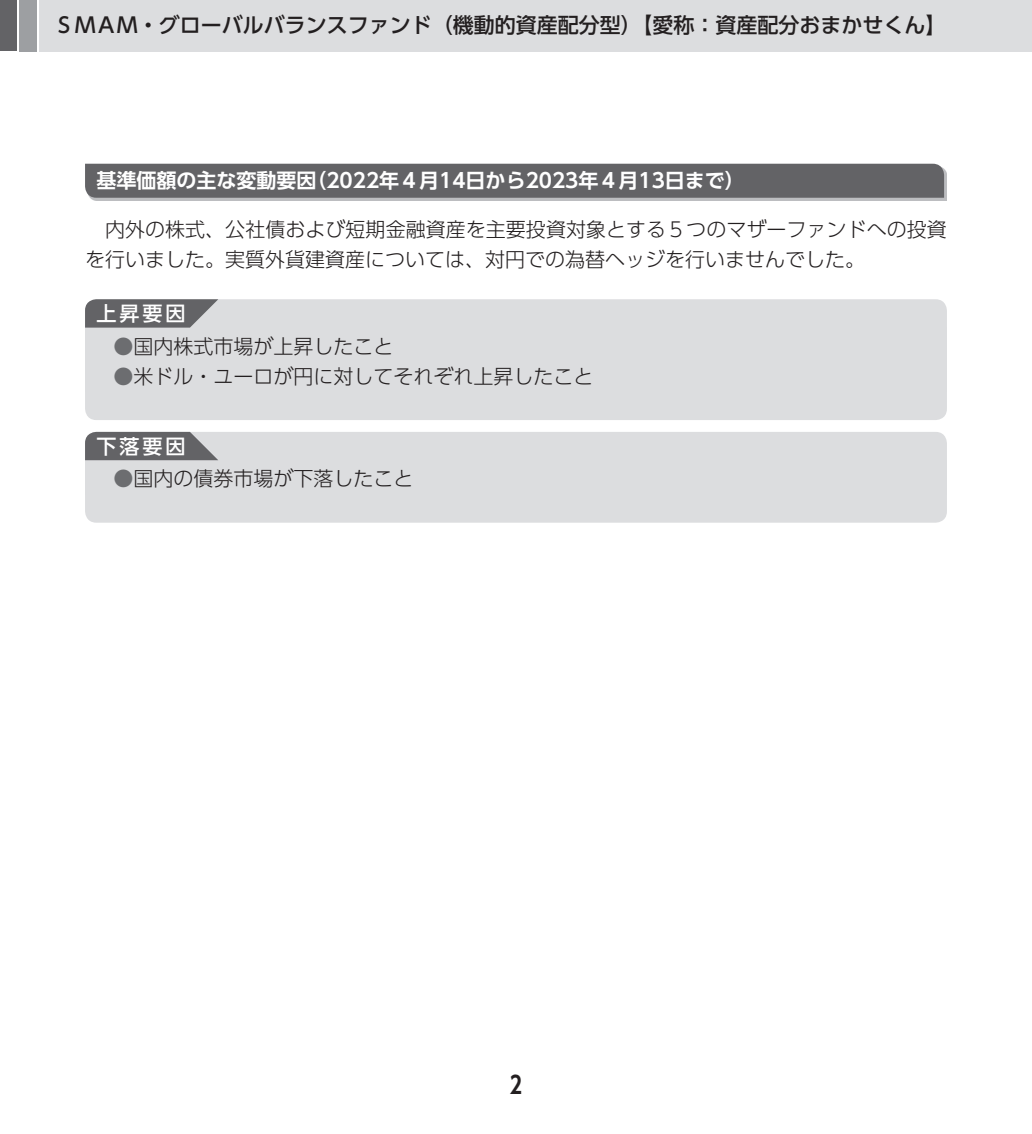
<style>
.page{position:relative;width:1032px;height:1134px;background:#fff}
.page>*{position:absolute;margin:0;border:0;box-sizing:border-box;transform-origin:0 0}
.t1{font:700 24px "UD Shin Go Pro De";color:#231f20}
.t2{font:500 21px "UD Shin Go Pro";color:#231f20}
.t3{font:300 20px/30px "UD Shin Go Pro";color:#231f20}
.t4{font:700 20px "UD Shin Go Pro De";color:#fff}
.t5{font:500 20px "UD Shin Go Pro";letter-spacing:.15em;color:#fff}
.s1{color:#6c6d70}
</style>
<div class="page">
<div style="left:0;top:0;width:17px;height:51px;background:#636366"></div>
<div style="left:20px;top:0;width:17px;height:51px;background:#9d9fa2"></div>
<div style="left:40px;top:0;width:992px;height:51px;background:#dcdddf"></div>
<div style="left:88px;top:166px;width:859px;height:35px;background:#bcbdc0"></div>
<div style="left:85px;top:164px;width:859px;height:34px;background:#636366"></div>
<div style="left:85px;top:328px;width:862px;height:64px;background:#dcdddf"></div>
<div style="left:85px;top:460px;width:862px;height:34px;background:#dcdddf"></div>
<svg style="left:85px;top:299px;width:862px;height:29px;background:#cbccce"></svg>
<div style="left:85px;top:392px;width:862px;height:28px;background:#dcdddf"></div>
<svg style="left:85px;top:432px;width:862px;height:28px;background:#cbccce"></svg>
<div style="left:85px;top:494px;width:862px;height:29px;background:#dcdddf"></div>
<p class="t2" style="left:54px;top:8px;width:894px">ＳＭＡＭ・グローバルバランスファンド（機動的資産配分型）【愛称：資産配分おまかせくん】</p>
<p class="t4" style="left:96px;top:164px;width:650px">基準価額の主な変動要因（2022年４月14日から2023年４月13日まで）</p>
<p class="t3" style="left:85px;top:214px;width:863px">　内外の株式、公社債および短期金融資産を主要投資対象とする５つのマザーファンドへの投資を行いました。実質外貨建資産については、対円での為替ヘッジを行いませんでした。</p>
<p class="t5" style="left:96px;top:297px;width:91px">上昇要因</p>
<p class="t3" style="left:113px;top:330px;width:281px"><span class="s1">●</span>国内株式市場が上昇したこと</p>
<p class="t3" style="left:113px;top:360px;width:481px"><span class="s1">●</span>米ドル・ユーロが円に対してそれぞれ上昇したこと</p>
<p class="t5" style="left:96px;top:430px;width:91px">下落要因</p>
<p class="t3" style="left:113px;top:463px;width:301px"><span class="s1">●</span>国内の債券市場が下落したこと</p>
<p class="t1" style="left:510px;top:1065px;width:14px">2</p>
</div>
